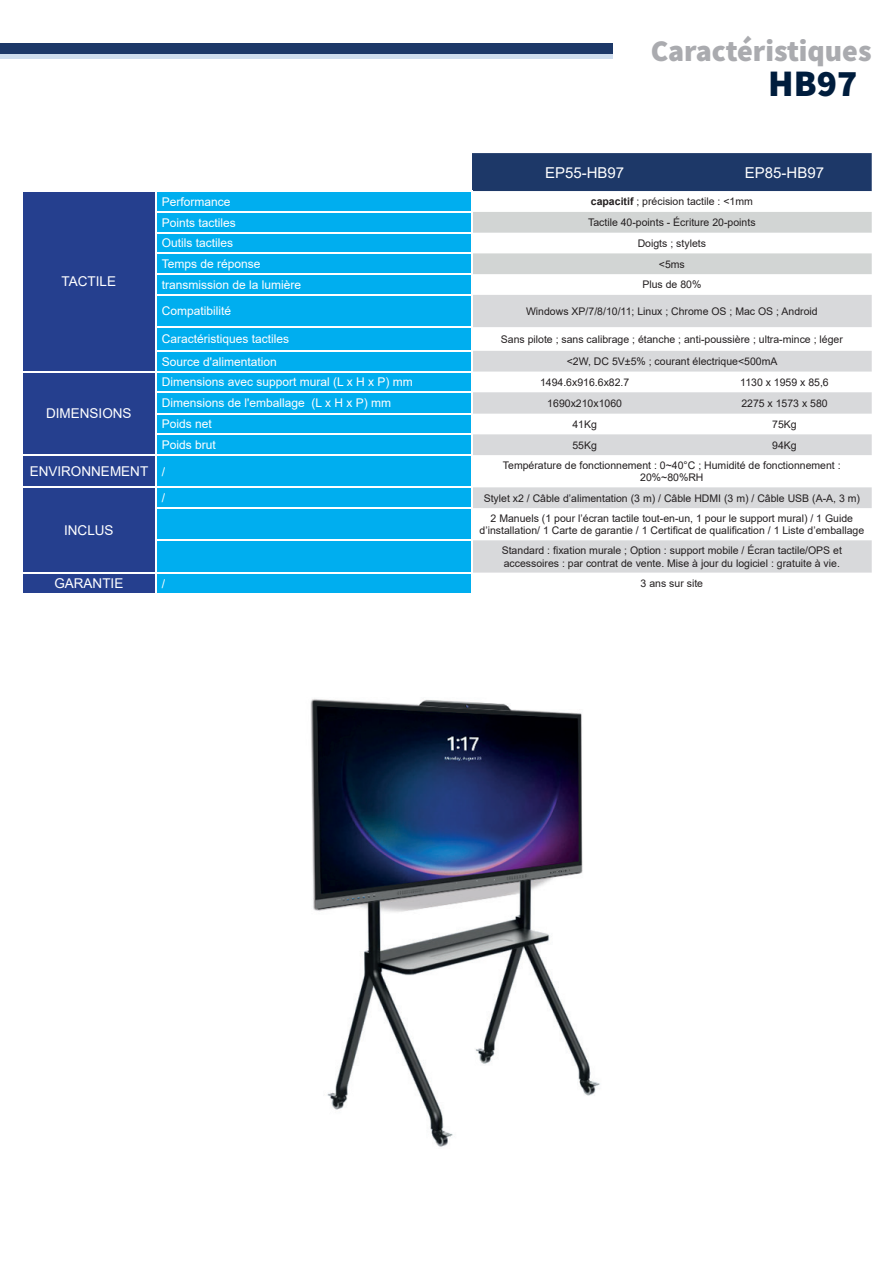
<style>
.page{position:relative;width:893px;height:1263px;background:#fff}
.page>*{position:absolute;margin:0;border:0;box-sizing:border-box;transform-origin:0 0}
.t1{font:900 37.5px "Source Sans Pro";color:#001d3d}
.t2{font:900 30px "Source Sans Pro";color:#aaabaf}
.t3{font:15px "Arial";color:#fff}
.t4{font:13.5px "Arial";color:#fff}
.t5{font:12px "Arial";color:#fff}
.t6{font:10.5px/12.6px "Arial";color:#231f20;text-align:center}
.s1{font-weight:700}
.s2{font-size:12px}
</style>
<div class="page">
<div style="left:0;top:43px;width:612px;height:12px;background:#1d3868"></div>
<hr style="left:0;top:55px;width:612px;height:4px;background:#cfddee">
<div style="left:472px;top:153px;width:400px;height:38px;background:#1d3868"></div>
<div style="left:23px;top:192px;width:132px;height:401px;background:#253f8e"></div>
<div style="left:157px;top:192px;width:314px;height:401px;background:#00aeef"></div>
<svg style="left:473px;top:212px;width:399px;height:62px"></svg>
<svg style="left:473px;top:295px;width:399px;height:278px;fill:#d8d9db"></svg>
<hr style="left:156px;top:211px;width:315px;height:1px;background:#fff">
<hr style="left:156px;top:232px;width:315px;height:1px;background:#fff">
<hr style="left:156px;top:253px;width:315px;height:1px;background:#fff">
<hr style="left:156px;top:274px;width:315px;height:1px;background:#fff">
<hr style="left:156px;top:294px;width:315px;height:1px;background:#fff">
<hr style="left:156px;top:327px;width:315px;height:1px;background:#fff">
<hr style="left:156px;top:350px;width:315px;height:1px;background:#fff">
<hr style="left:22px;top:371px;width:134px;height:1px;background:#fff">
<hr style="left:156px;top:371px;width:317px;height:1px;background:#fff">
<hr style="left:156px;top:392px;width:317px;height:1px;background:#fff">
<hr style="left:156px;top:413px;width:317px;height:1px;background:#fff">
<hr style="left:156px;top:434px;width:317px;height:1px;background:#fff">
<hr style="left:22px;top:454px;width:134px;height:2px;background:#fff">
<hr style="left:156px;top:454px;width:317px;height:2px;background:#fff">
<hr style="left:22px;top:487px;width:134px;height:1px;background:#fff">
<hr style="left:156px;top:487px;width:317px;height:1px;background:#fff">
<hr style="left:156px;top:507px;width:315px;height:2px;background:#fff">
<hr style="left:156px;top:540px;width:315px;height:1px;background:#fff">
<hr style="left:22px;top:572px;width:134px;height:1px;background:#fff">
<hr style="left:156px;top:572px;width:315px;height:1px;background:#fff">
<img style="left:310px;top:699px;width:290px;height:448px">
<h2 class="t2" style="left:651px;top:30px;width:222px">Caractéristiques</h2>
<h1 class="t1" style="left:768px;top:57px;width:91px">HB97</h1>
<p class="t4" style="left:62px;top:272px;width:56px">TACTILE</p>
<h3 class="t3" style="left:545px;top:162px;width:81px">EP55-HB97</h3>
<h3 class="t3" style="left:745px;top:162px;width:81px">EP85-HB97</h3>
<p class="t5" style="left:162px;top:193px;width:70px">Performance</p>
<p class="t6" style="left:591px;top:195px;width:163px"><span class="s1">capacitif</span> ; précision tactile : &lt;1mm</p>
<p class="t5" style="left:162px;top:214px;width:76px">Points tactiles</p>
<p class="t6" style="left:588px;top:216px;width:169px">Tactile 40-points - Écriture 20-points</p>
<p class="t5" style="left:162px;top:235px;width:73px">Outils tactiles</p>
<p class="t6" style="left:638px;top:237px;width:70px">Doigts ; stylets</p>
<p class="t5" style="left:162px;top:256px;width:100px">Temps de réponse</p>
<p class="t6" style="left:659px;top:258px;width:27px">&lt;5ms</p>
<p class="t5" style="left:162px;top:276px;width:141px">transmission de la lumière</p>
<p class="t6" style="left:642px;top:278px;width:60px">Plus de 80%</p>
<p class="t5" style="left:162px;top:303px;width:71px">Compatibilité</p>
<p class="t6" style="left:526px;top:305px;width:293px">Windows XP/7/8/10/11; Linux ; Chrome OS ; Mac OS ; Android</p>
<p class="t5" style="left:162px;top:331px;width:129px">Caractéristiques tactiles</p>
<p class="t6" style="left:501px;top:333px;width:343px">Sans pilote ; sans calibrage ; étanche ; anti-poussière ; ultra-mince ; léger</p>
<p class="t5" style="left:162px;top:353px;width:117px">Source d'alimentation</p>
<p class="t6" style="left:567px;top:355px;width:212px">&lt;2W, DC 5V±5% ; courant électrique&lt;500mA</p>
<p class="t5" style="left:162px;top:374px;width:252px">Dimensions avec support mural (L x H x P) mm</p>
<p class="t6" style="left:540px;top:376px;width:91px">1494.6x916.6x82.7</p>
<p class="t6" style="left:740px;top:376px;width:90px">1130 x 1959 x 85,6</p>
<p class="t5" style="left:162px;top:395px;width:231px">Dimensions de l'emballage (L x H x P) mm</p>
<p class="t6" style="left:547px;top:397px;width:76px">1690x210x1060</p>
<p class="t6" style="left:741px;top:397px;width:88px">2275 x 1573 x 580</p>
<p class="t5" style="left:162px;top:416px;width:52px">Poids net</p>
<p class="t6" style="left:572px;top:418px;width:26px">41Kg</p>
<p class="t6" style="left:772px;top:418px;width:26px">75Kg</p>
<p class="t5" style="left:162px;top:437px;width:56px">Poids brut</p>
<p class="t6" style="left:572px;top:438px;width:26px">55Kg</p>
<p class="t6" style="left:772px;top:438px;width:26px">94Kg</p>
<p class="t4" style="left:30px;top:462px;width:137px">ENVIRONNEMENT <span class="s2">/</span></p>
<p class="t6" style="left:503px;top:459px;width:339px">Température de fonctionnement : 0~40°C ; Humidité de fonctionnement :<br>20%~80%RH</p>
<p class="t4" style="left:46px;top:404px;width:87px">DIMENSIONS</p>
<p class="t4" style="left:64px;top:521px;width:51px">INCLUS</p>
<p class="t5" style="left:162px;top:490px;width:5px">/</p>
<p class="t6" style="left:484px;top:488px;width:378px;line-height:20.2px">Stylet x2 / Câble d’alimentation (3 m) / Câble HDMI (3 m) / Câble USB (A-A, 3 m)<br>2 Manuels (1 pour l’écran tactile tout-en-un, 1 pour le support mural) / 1 Guide</p>
<p class="t6" style="left:479px;top:521px;width:386px;line-height:19.6px">d’installation/ 1 Carte de garantie / 1 Certificat de qualification / 1 Liste d’emballage<br>Standard : fixation murale ; Option : support mobile / Écran tactile/OPS et</p>
<p class="t6" style="left:504px;top:556px;width:338px">accessoires : par contrat de vente. Mise à jour du logiciel : gratuite à vie.</p>
<p class="t4" style="left:54px;top:574px;width:71px">GARANTIE</p>
<p class="t5" style="left:162px;top:575px;width:5px">/</p>
<p class="t6" style="left:641px;top:577px;width:64px">3 ans sur site</p>
</div>
